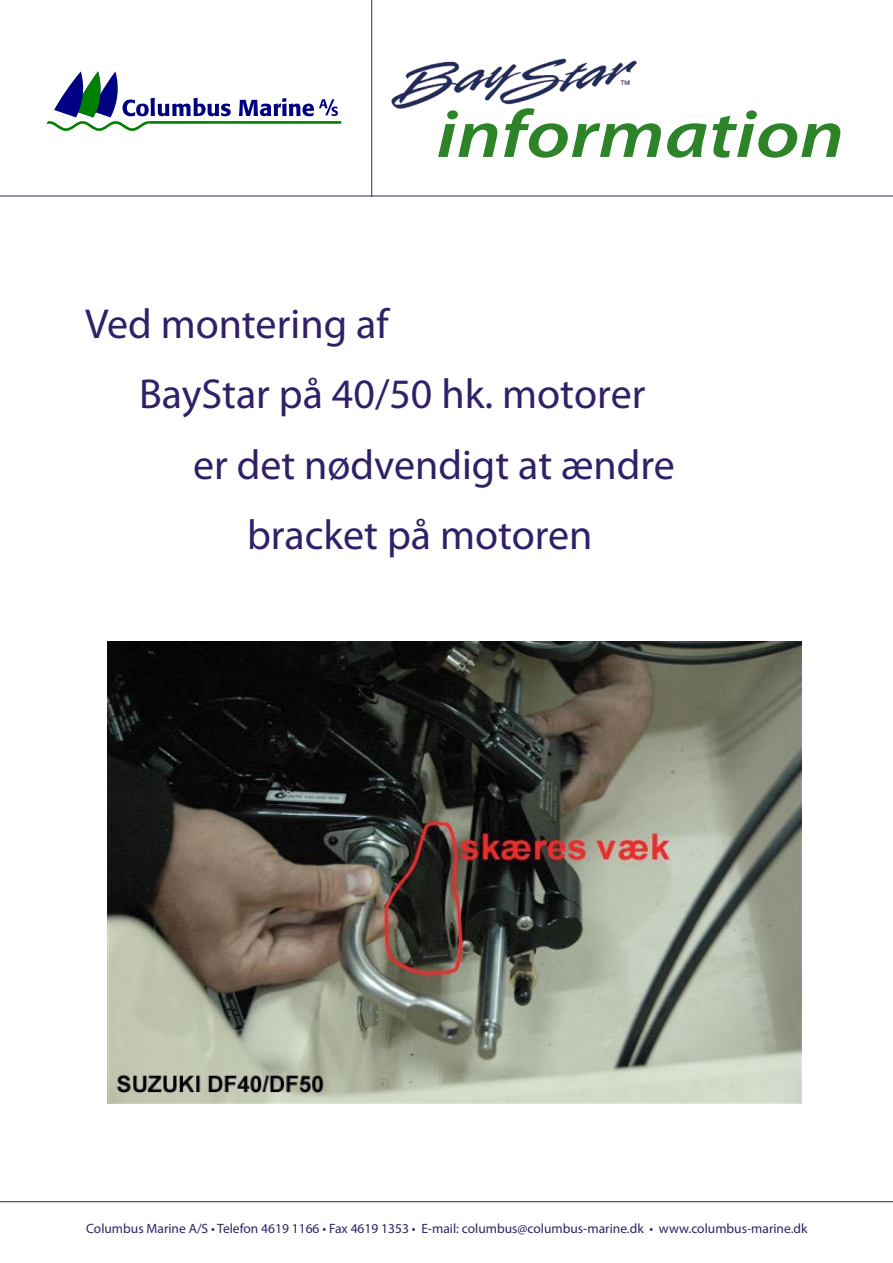
<style>
.page{position:relative;width:893px;height:1263px;background:#fff}
.page>*{position:absolute;margin:0;border:0;box-sizing:border-box;transform-origin:0 0}
.t1{font:italic 600 67.5px "Myriad Pro";color:#2d8328;scale:1.2 1}
.t2{font:42px "Myriad Pro";color:#312068}
.t3{font:13.5px "Myriad Pro";color:#312068}
</style>
<div class="page">
<hr style="left:245px;top:121px;width:96px;height:3px;background:#008000">
<hr style="left:149px;top:121px;width:96px;height:3px;background:#008000">
<svg style="left:239px;top:98px;width:99px;height:18px"></svg>
<svg style="left:46px;top:71px;width:185px;height:60px"></svg>
<hr style="left:0;top:196px;width:893px;height:1px;background:#312068">
<hr style="left:371px;top:0;width:1px;height:197px;background:#243285">
<hr style="left:0;top:1201px;width:893px;height:1px;background:#312068">
<img style="left:391px;top:58px;width:246px;height:51px">
<img style="left:108px;top:641px;width:694px;height:462px">
<h1 class="t1" style="left:437px;top:91px;width:341px">information</h1>
<h2 class="t2" style="left:85px;top:298px;width:305px">Ved montering af</h2>
<h2 class="t2" style="left:139px;top:368px;width:508px">BayStar på 40/50 hk. motorer</h2>
<h2 class="t2" style="left:193px;top:439px;width:483px">er det nødvendigt at ændre</h2>
<h2 class="t2" style="left:247px;top:509px;width:347px">bracket på motoren</h2>
<p class="t3" style="left:86px;top:1220px;width:723px">Columbus Marine A/S • Telefon 4619 1166 • Fax 4619 1353 • E-mail: columbus@columbus-marine.dk • www.columbus-marine.dk</p>
</div>
